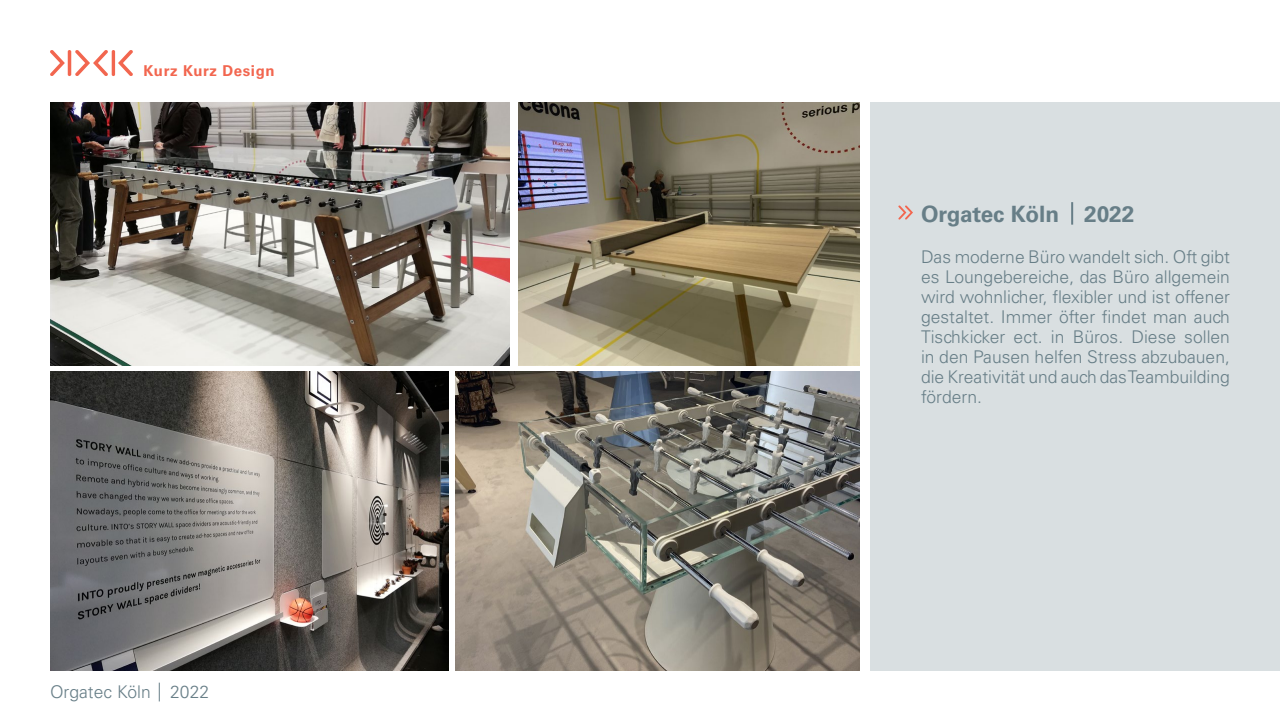
<style>
.page{position:relative;width:1280px;height:720px;background:#fff}
.page>*{position:absolute;margin:0;border:0;box-sizing:border-box;transform-origin:0 0}
.t1{font:700 22.5px "Univers LT Std";color:#677e87}
.t2{font:300 17.5px/20px "Univers LT Std";color:#677e87;text-align:justify}
.t3{font:700 15px "Univers LT Std";letter-spacing:.04em;color:#f2664f}
</style>
<div class="page">
<hr style="left:68px;top:50px;width:3px;height:26px;background:#f2664f;border-radius:2px">
<svg style="left:50px;top:50px;width:15px;height:26px"></svg>
<hr style="left:112px;top:50px;width:3px;height:26px;background:#f2664f;border-radius:2px">
<svg style="left:118px;top:50px;width:15px;height:26px"></svg>
<svg style="left:75px;top:50px;width:33px;height:26px"></svg>
<div style="left:870px;top:102px;width:410px;height:569px;background:#d9dfe1"></div>
<svg style="left:898px;top:205px;width:15px;height:15px"></svg>
<img style="left:50px;top:102px;width:460px;height:264px">
<hr style="left:1071px;top:202px;width:2px;height:23px;background:#677e87">
<svg style="left:159px;top:683px;width:1px;height:18px"></svg>
<img style="left:455px;top:372px;width:405px;height:299px">
<img style="left:518px;top:102px;width:342px;height:264px">
<img style="left:50px;top:372px;width:399px;height:299px">
<p class="t3" style="left:144px;top:62px;width:133px">Kurz Kurz Design</p>
<p class="t2" style="left:50px;top:682px;width:161px">Orgatec Köln 2022</p>
<p class="t1" style="left:921px;top:201px;width:215px">Orgatec Köln 2022</p>
<p class="t2" style="left:921px;top:246px;width:311px">Das moderne Büro wandelt sich. Oft gibt es Loungebereiche, das Büro allgemein wird wohnlicher, flexibler und ist offener gestaltet. Immer öfter findet man auch Tischkicker ect. in Büros. Diese sollen in den Pausen helfen Stress abzubauen, die Kreativität und auch das Teambuilding fördern.</p>
</div>
